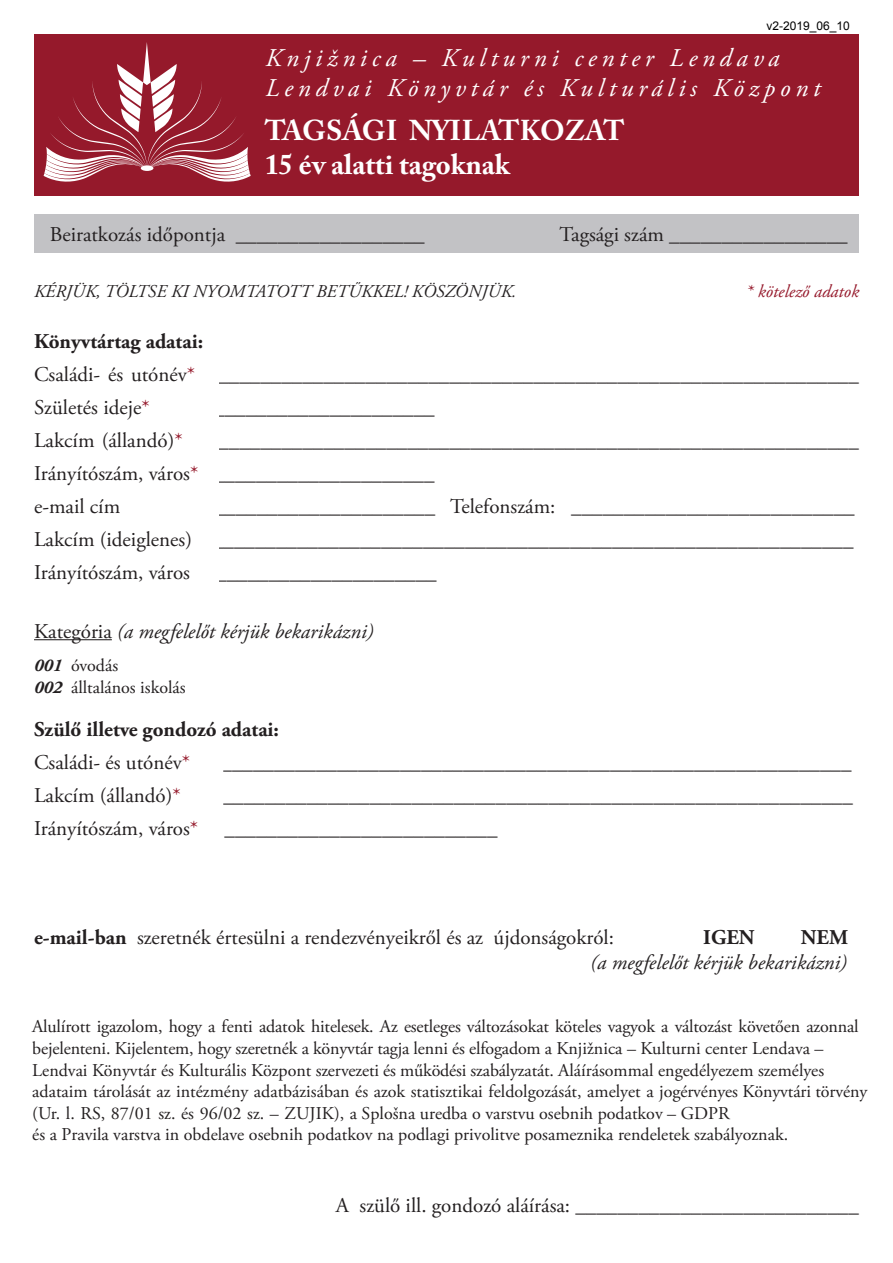
<style>
.page{position:relative;width:893px;height:1263px;background:#fff}
.page>*{position:absolute;margin:0;border:0;box-sizing:border-box;transform-origin:0 0}
.t1{font:700 28.5px/34.2px "Adobe Caslon Pro";color:#fff}
.t2{font:italic 25.5px/30.6px "Adobe Garamond Pro";letter-spacing:.19em;color:#fff}
.t3{font:21px/33px "Adobe Garamond Pro";color:#231f20}
.t4{font:italic 21px/25.2px "Adobe Garamond Pro";color:#231f20;text-align:right}
.t5{font:700 21px/33px "Adobe Garamond Pro";color:#231f20}
.t6{font:18px/21.6px "Adobe Garamond Pro";color:#231f20}
.t7{font:italic 18px "Adobe Garamond Pro";color:#231f20}
.t8{font:italic 18px "Adobe Garamond Pro";color:#95192b}
.t9{font:12px "Arial";color:#000}
.s1{font-weight:700}
.s2{color:#95192b}
.s3{font-style:normal}
.s4{font-weight:700;font-style:italic}
.s5{font-weight:400}
.s6{font-weight:400;color:#95192b}
.s7{font-weight:700;font-style:normal}
</style>
<div class="page">
<div style="left:34px;top:34px;width:825px;height:162px;background:#95192b"></div>
<hr style="left:34px;top:639px;width:78px;height:1px;background:#231f20">
<div style="left:34px;top:214px;width:825px;height:38px;background:#c2c2c5"></div>
<svg style="left:44px;top:42px;width:207px;height:140px"></svg>
<p class="t9" style="left:766px;top:18px;width:85px">v2-2019_06_10</p>
<p class="t2" style="left:265px;top:43px;width:556px">Knjižnica – Kulturni center Lendava<br>Lendvai Könyvtár és Kulturális Központ</p>
<p class="t1" style="left:265px;top:113px;width:361px">TAGSÁGI NYILATKOZAT<br>15 év alatti tagoknak</p>
<p class="t3" style="left:50px;top:218px;width:376px">Beiratkozás időpontja __________________</p>
<p class="t3" style="left:560px;top:218px;width:290px">Tagsági szám _________________</p>
<p class="t7" style="left:34px;top:281px;width:484px">K ÜJ RÉ K T, Ö TL KES NI OY M TAT O T T TEB Ű K K K! LE Ö ÖZS N ÜJ K .</p>
<p class="t8" style="left:746px;top:281px;width:115px">kotadaőzeletök*</p>
<p class="t3" style="left:34px;top:326px;width:826px"><span class="s1">Könyvtártag adatai:<br></span>Családi- és utónév<span class="s2">*</span> _____________________________________________________________<br>Születés ideje<span class="s2">*</span></p>
<p class="t3" style="left:214px;top:392px;width:222px">_____________________</p>
<p class="t3" style="left:34px;top:425px;width:150px">Lakcím (állandó)<span class="s2">*</span></p>
<p class="t3" style="left:34px;top:425px;width:826px;text-indent:184px">_____________________________________________________________<br>Irányítószám, város<span class="s2">*</span> _____________________<br>e-mail cím</p>
<p class="t3" style="left:34px;top:490px;width:822px;text-align:justify;text-indent:181px">_____________________ Telefonszám: ___________________________ Lakcím (ideiglenes) _____________________________________________________________ Irányítószám, város</p>
<p class="t3" style="left:216px;top:556px;width:222px">_____________________</p>
<p class="t4" style="left:34px;top:619px;width:341px"><span class="s3">Kategória</span> (a megfelelőt kérjük bekarikázni)</p>
<p class="t6" style="left:34px;top:655px;width:153px"><span class="s4">001</span> óvodás<br><span class="s4">002</span> álltalános iskolás</p>
<p class="t5" style="left:34px;top:713px;width:247px">Szülő illetve gondozó adatai:<br><span class="s5">Családi- és utónév</span><span class="s6">*</span></p>
<p class="t3" style="left:222px;top:747px;width:631px">____________________________________________________________</p>
<p class="t3" style="left:34px;top:780px;width:148px">Lakcím (állandó)<span class="s2">*</span></p>
<p class="t3" style="left:223px;top:780px;width:631px">____________________________________________________________</p>
<p class="t3" style="left:34px;top:813px;width:166px">Irányítószám, város<span class="s2">*</span></p>
<p class="t3" style="left:224px;top:813px;width:274px">__________________________</p>
<p class="t3" style="left:34px;top:921px;width:581px"><span class="s1">e-mail-ban</span> szeretnék értesülni a rendezvényeikről és az újdonságokról:</p>
<p class="t5" style="left:703px;top:921px;width:53px">IGEN</p>
<p class="t4" style="left:591px;top:925px;width:259px"><span class="s7">NEM<br></span>(a megfelelőt kérjük bekarikázni)</p>
<p class="t6" style="left:32px;top:1016px;width:837px">Alulírott igazolom, hogy a fenti adatok hitelesek. Az esetleges változásokat köteles vagyok a változást követően azonnal bejelenteni. Kijelentem, hogy szeretnék a könyvtár tagja lenni és elfogadom a Knjižnica – Kulturni center Lendava – Lendvai Könyvtár és Kulturális Központ szervezeti és működési szabályzatát. Aláírásommal engedélyezem személyes adataim tárolását az intézmény adatbázisában és azok statisztikai feldolgozását, amelyet a jogérvényes Könyvtári törvény (Ur. l. RS, 87/01 sz. és 96/02 sz. – ZUJIK), a Splošna uredba o varstvu osebnih podatkov – GDPR<br>és a Pravila varstva in obdelave osebnih podatkov na podlagi privolitve posameznika rendeletek szabályoznak.</p>
<p class="t3" style="left:336px;top:1189px;width:524px">A szülő ill. gondozó aláírása: ___________________________</p>
</div>
